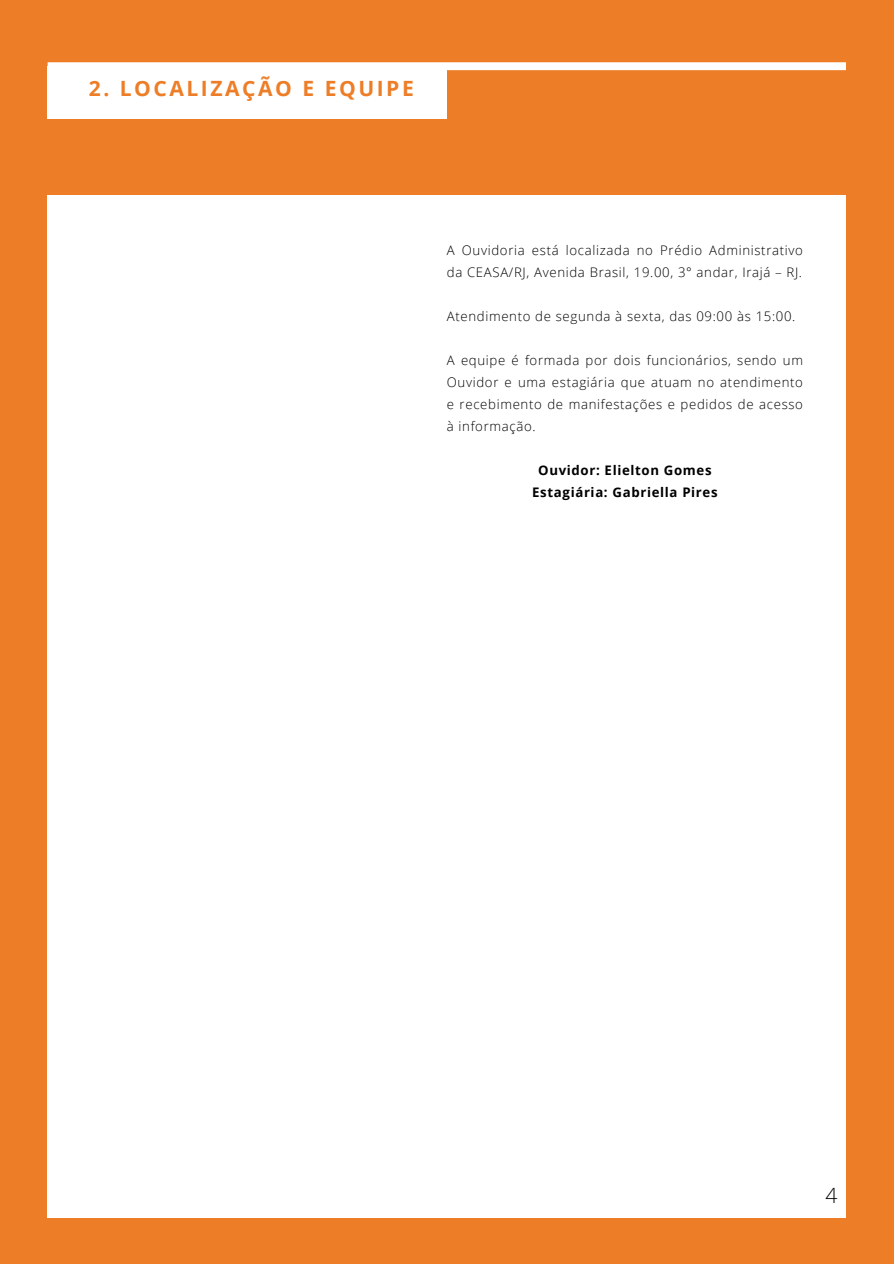
<style>
.page{position:relative;width:894px;height:1264px;background:#fff}
.page>*{position:absolute;margin:0;border:0;box-sizing:border-box;transform-origin:0 0}
.t1{font:700 21px "Open Sans";letter-spacing:.12em;color:#ed7d27}
.t2{font:300 21px "Open Sans";color:#000}
.t3{font:300 13.2px/22px "Open Sans";letter-spacing:.05em;color:#000}
.t4{font:700 13.2px/22px "Open Sans";letter-spacing:.05em;color:#000;text-align:center}
</style>
<div class="page">
<div style="left:0;top:0;width:893px;height:1263px;background:#ed7d27"></div>
<div style="left:48px;top:195px;width:797px;height:1022px;background:#fff"></div>
<div style="left:48px;top:66px;width:398px;height:52px;background:#fff"></div>
<div style="left:48px;top:62px;width:797px;height:8px;background:#fff"></div>
<h2 class="t1" style="left:89px;top:74px;width:326px">2. LOCALIZAÇÃO E EQUIPE</h2>
<h1 class="t3" style="left:446px;top:239px;width:357px">A Ouvidoria está localizada no Prédio Administrativo da CEASA/RJ, Avenida Brasil, 19.00, 3° andar, Irajá – RJ.</h1>
<p class="t3" style="left:446px;top:305px;width:350px">Atendimento de segunda à sexta, das 09:00 às 15:00.</p>
<p class="t3" style="left:446px;top:349px;width:357px;text-align:justify">A equipe é formada por dois funcionários, sendo um Ouvidor e uma estagiária que atuam no atendimento e recebimento de manifestações e pedidos de acesso à informação.</p>
<p class="t4" style="left:532px;top:459px;width:187px">Ouvidor: Elielton Gomes<br>Estagiária: Gabriella Pires</p>
<p class="t2" style="left:825px;top:1180px;width:13px">4</p>
</div>
